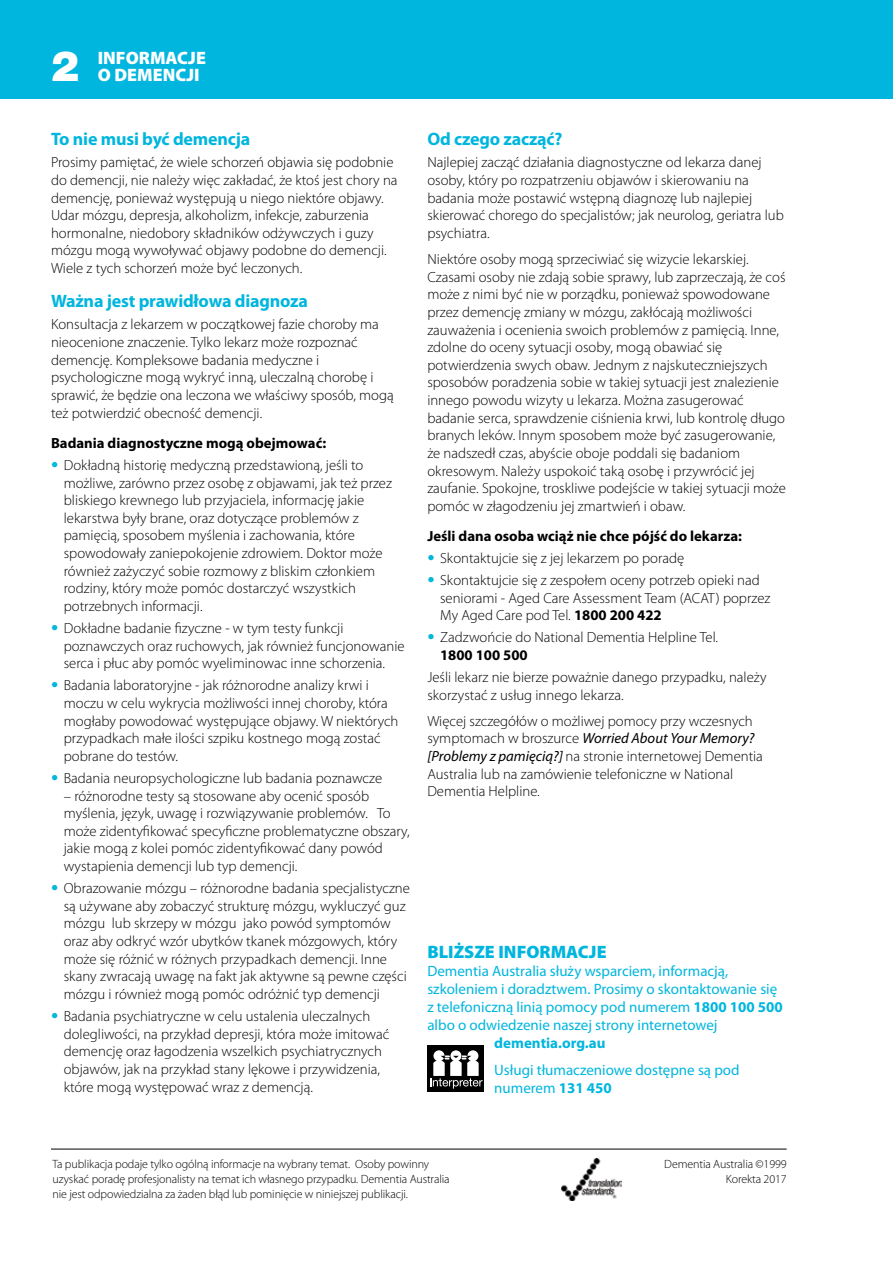
<style>
.page{position:relative;width:893px;height:1263px;background:#fff}
.page>*{position:absolute;margin:0;border:0;box-sizing:border-box;transform-origin:0 0}
.t1{font:900 42px "Helvetica Neue LT";color:#fff}
.t2{font:700 18px "Myriad Pro";letter-spacing:-.01em;color:#00b6de}
.t3{font:900 18px/17.2px "Myriad Pro";color:#fff}
.t4{font:900 18px "Myriad Pro";color:#00b6de}
.t5{font:15px/18px "Myriad Pro";color:#00b6de}
.t6{font:700 15px "Myriad Pro";color:#00b6de}
.t7{font:300 14.7px/17.7px "Myriad Pro";color:#000}
.t8{font:700 14.7px "Myriad Pro";color:#000}
.t9{font:300 12px/15px "Myriad Pro";letter-spacing:-.01em;color:#000}
.s1{font-family:"Univers";color:#00b6de}
.s2{font-weight:700}
.s3{font-weight:400;font-style:italic}
</style>
<div class="page">
<div style="left:0;top:0;width:893px;height:99px;background:#00b6de"></div>
<hr style="left:51px;top:1149px;width:736px;height:1px;background:#000">
<div style="left:427px;top:1046px;width:57px;height:46px;background:#000"></div>
<div style="left:467px;top:1050px;width:11px;height:11px;background:#fff;border-radius:50%"></div>
<div style="left:433px;top:1050px;width:11px;height:11px;background:#fff;border-radius:50%"></div>
<div style="left:450px;top:1050px;width:11px;height:11px;background:#fff;border-radius:50%"></div>
<svg style="left:430px;top:1055px;width:53px;height:34px"></svg>
<img style="left:561px;top:1159px;width:60px;height:41px">
<h1 class="t1" style="left:51px;top:41px;width:30px">2</h1>
<p class="t3" style="left:98px;top:48px;width:110px">INFORMACJE<br>O DEMENCJI</p>
<p class="t2" style="left:51px;top:128px;width:201px">To nie musi być demencja</p>
<p class="t7" style="left:51px;top:153px;width:348px">Prosimy pamiętać, że wiele schorzeń objawia się podobnie do demencji, nie należy więc zakładać, że ktoś jest chory na demencję, ponieważ występują u niego niektóre objawy.<br>Udar mózgu, depresja, alkoholizm, infekcje, zaburzenia hormonalne, niedobory składników odżywczych i guzy mózgu mogą wywoływać objawy podobne do demencji.<br>Wiele z tych schorzeń może być leczonych.</p>
<p class="t2" style="left:51px;top:290px;width:258px">Ważna jest prawidłowa diagnoza</p>
<p class="t7" style="left:51px;top:315px;width:344px">Konsultacja z lekarzem w początkowej fazie choroby ma nieocenione znaczenie. Tylko lekarz może rozpoznać demencję. Kompleksowe badania medyczne i psychologiczne mogą wykryć inną, uleczalną chorobę i sprawić, że będzie ona leczona we właściwy sposób, mogą też potwierdzić obecność demencji.</p>
<p class="t8" style="left:51px;top:433px;width:277px">Badania diagnostyczne mogą obejmować:</p>
<p class="t7" style="left:64px;top:456px;width:330px;text-indent:-13px"><span class="s1">•</span> Dokładną historię medyczną przedstawioną, jeśli to możliwe, zarówno przez osobę z objawami, jak też przez bliskiego krewnego lub przyjaciela, informację jakie lekarstwa były brane, oraz dotyczące problemów z pamięcią, sposobem myślenia i zachowania, które spowodowały zaniepokojenie zdrowiem. Doktor może również zażyczyć sobie rozmowy z bliskim członkiem rodziny, który może pomóc dostarczyć wszystkich potrzebnych informacji.</p>
<p class="t7" style="left:64px;top:619px;width:342px;text-indent:-13px"><span class="s1">•</span> Dokładne badanie fizyczne - w tym testy funkcji poznawczych oraz ruchowych, jak również funcjonowanie serca i płuc aby pomóc wyeliminowac inne schorzenia.</p>
<p class="t7" style="left:64px;top:676px;width:336px;text-indent:-13px"><span class="s1">•</span> Badania laboratoryjne - jak różnorodne analizy krwi i moczu w celu wykrycia możliwości innej choroby, która mogłaby powodować występujące objawy. W niektórych przypadkach małe ilości szpiku kostnego mogą zostać pobrane do testów.</p>
<p class="t7" style="left:51px;top:769px;width:333px"><span class="s1">•</span> Badania neuropsychologiczne lub badania poznawcze</p>
<p class="t7" style="left:64px;top:787px;width:347px">– różnorodne testy są stosowane aby ocenić sposób myślenia, język, uwagę i rozwiązywanie problemów. To może zidentyfikować specyficzne problematyczne obszary, jakie mogą z kolei pomóc zidentyfikować dany powód wystapienia demencji lub typ demencji.</p>
<p class="t7" style="left:64px;top:879px;width:348px;text-indent:-13px"><span class="s1">•</span> Obrazowanie mózgu – różnorodne badania specjalistyczne są używane aby zobaczyć strukturę mózgu, wykluczyć guz mózgu lub skrzepy w mózgu jako powód symptomów oraz aby odkryć wzór ubytków tkanek mózgowych, który może się różnić w różnych przypadkach demencji. Inne skany zwracają uwagę na fakt jak aktywne są pewne części mózgu i również mogą pomóc odróżnić typ demencji</p>
<p class="t7" style="left:64px;top:1007px;width:327px;text-indent:-13px"><span class="s1">•</span> Badania psychiatryczne w celu ustalenia uleczalnych dolegliwości, na przykład depresji, która może imitować demencję oraz łagodzenia wszelkich psychiatrycznych objawów, jak na przykład stany lękowe i przywidzenia, które mogą występować wraz z demencją.</p>
<p class="t2" style="left:427px;top:128px;width:137px">Od czego zacząć?</p>
<p class="t7" style="left:427px;top:153px;width:358px">Najlepiej zacząć działania diagnostyczne od lekarza danej osoby, który po rozpatrzeniu objawów i skierowaniu na badania może postawić wstępną diagnozę lub najlepiej skierować chorego do specjalistów; jak neurolog, geriatra lub psychiatra.</p>
<p class="t7" style="left:427px;top:250px;width:360px">Niektóre osoby mogą sprzeciwiać się wizycie lekarskiej.<br>Czasami osoby nie zdają sobie sprawy, lub zaprzeczają, że coś może z nimi być nie w porządku, ponieważ spowodowane przez demencję zmiany w mózgu, zakłócają możliwości zauważenia i ocenienia swoich problemów z pamięcią. Inne, zdolne do oceny sytuacji osoby, mogą obawiać się potwierdzenia swych obaw. Jednym z najskuteczniejszych sposobów poradzenia sobie w takiej sytuacji jest znalezienie innego powodu wizyty u lekarza. Można zasugerować badanie serca, sprawdzenie ciśnienia krwi, lub kontrolę długo branych leków. Innym sposobem może być zasugerowanie, że nadszedł czas, abyście oboje poddali się badaniom okresowym. Należy uspokoić taką osobę i przywrócić jej zaufanie. Spokojne, troskliwe podejście w takiej sytuacji może pomóc w złagodzeniu jej zmartwień i obaw.</p>
<p class="t8" style="left:427px;top:527px;width:316px">Jeśli dana osoba wciąż nie chce pójść do lekarza:</p>
<p class="t7" style="left:427px;top:549px;width:258px"><span class="s1">•</span> Skontaktujcie się z jej lekarzem po poradę</p>
<p class="t7" style="left:440px;top:571px;width:332px;text-indent:-13px"><span class="s1">•</span> Skontaktujcie się z zespołem oceny potrzeb opieki nad seniorami - Aged Care Assessment Team (ACAT) poprzez<br>My Aged Care pod Tel. <span class="s2">1800 200 422</span></p>
<p class="t7" style="left:440px;top:628px;width:280px;text-indent:-13px"><span class="s1">•</span> Zadzwońcie do National Dementia Helpline Tel.<br><span class="s2">1800 100 500</span></p>
<p class="t7" style="left:427px;top:668px;width:341px">Jeśli lekarz nie bierze poważnie danego przypadku, należy skorzystać z usług innego lekarza.</p>
<p class="t7" style="left:427px;top:712px;width:337px">Więcej szczegółów o możliwej pomocy przy wczesnych symptomach w broszurce <span class="s3">Worried About Your Memory? [Problemy z pamięcią?]</span> na stronie internetowej Dementia Australia lub na zamówienie telefoniczne w National Dementia Helpline.</p>
<p class="t4" style="left:427px;top:940px;width:181px">BLIŻSZE INFORMACJE</p>
<p class="t5" style="left:427px;top:962px;width:357px">Dementia Australia służy wsparciem, informacją, szkoleniem i doradztwem. Prosimy o skontaktowanie się z telefoniczną linią pomocy pod numerem <span class="s2">1800 100 500 </span>albo o odwiedzenie naszej strony internetowej</p>
<p class="t6" style="left:494px;top:1033px;width:113px">dementia.org.au</p>
<p class="t5" style="left:494px;top:1060px;width:247px">Usługi tłumaczeniowe dostępne są pod numerem <span class="s2">131 450</span></p>
<p class="t9" style="left:52px;top:1156px;width:399px">Ta publikacja podaje tylko ogólną informacje na wybrany temat. Osoby powinny uzyskać poradę profesjonalisty na temat ich własnego przypadku. Dementia Australia nie jest odpowiedzialna za żaden błąd lub pominięcie w niniejszej publikacji.</p>
<p class="t9" style="left:664px;top:1156px;width:124px;text-align:right">Dementia Australia ©1999<br>Korekta 2017</p>
</div>
